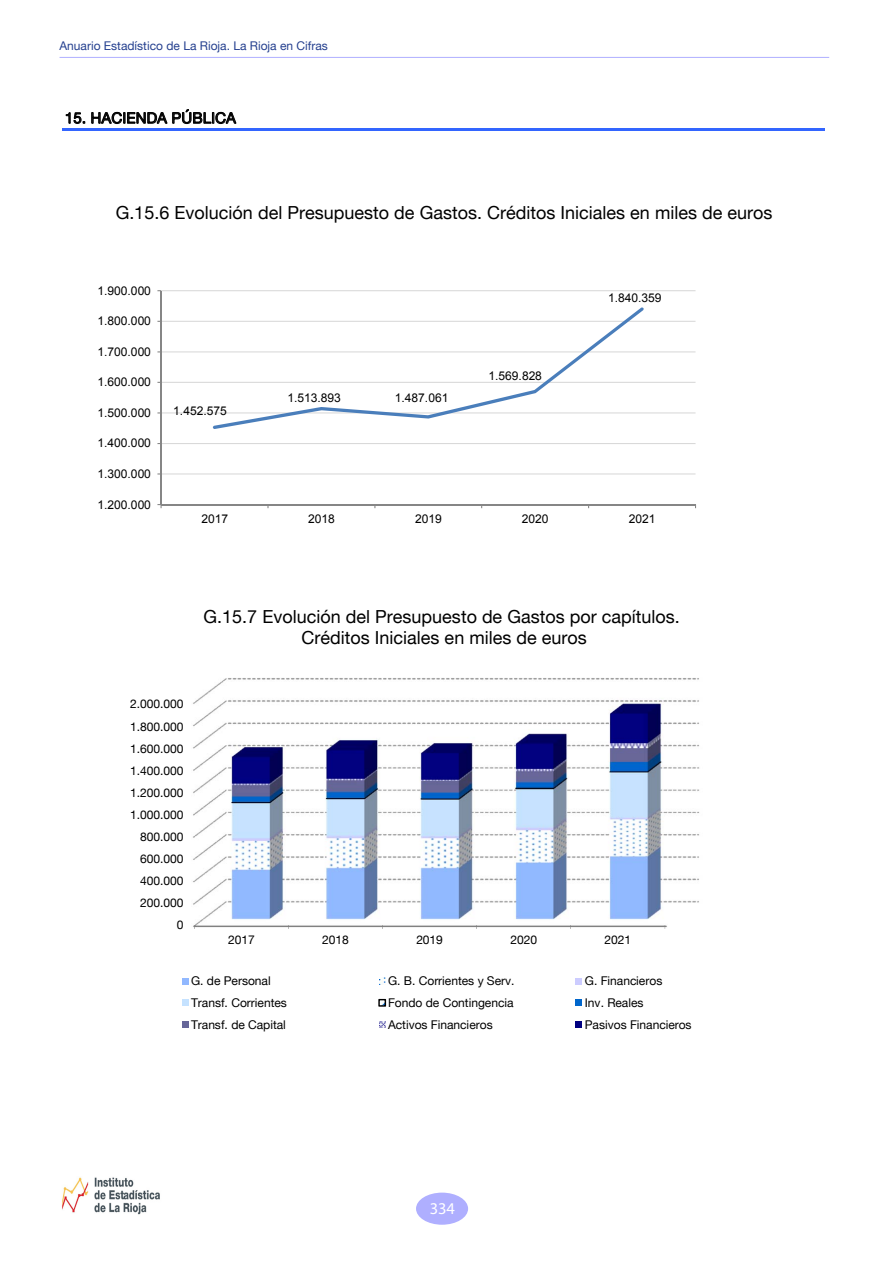
<style>
.page{position:relative;width:893px;height:1263px;background:#fff}
.page>*{position:absolute;margin:0;border:0;box-sizing:border-box;transform-origin:0 0}
.t1{font:18px/20.4px "Helvetica Neue LT";color:#000;text-align:center}
.t2{font:16.5px "Myriad Pro";color:#fff}
.t3{font:15px "Helvetica Neue LT";letter-spacing:.015em;color:#000}
.t4{font:12px "Helvetica Neue LT";letter-spacing:-.005em;color:#000}
.t5{font:12px "Arial";letter-spacing:-.005em;color:#000}
.t6{font:12px "Helvetica Neue LT";color:#25408f}
</style>
<div class="page">
<div style="left:416px;top:1192px;width:52px;height:33px;background:#afafff;border-radius:50%"></div>
<img style="left:62px;top:1177px;width:98px;height:38px">
<hr style="left:60px;top:57px;width:769px;height:1px;background:#afafff">
<svg style="left:66px;top:112px;width:19px;height:12px"></svg>
<svg style="left:91px;top:109px;width:145px;height:15px"></svg>
<hr style="left:62px;top:128px;width:763px;height:2px;background:#3365ff">
<hr style="left:161px;top:473px;width:534px;height:1px;background:#d9d9d9">
<hr style="left:161px;top:443px;width:534px;height:1px;background:#d9d9d9">
<hr style="left:161px;top:412px;width:534px;height:1px;background:#d9d9d9">
<hr style="left:161px;top:382px;width:534px;height:1px;background:#d9d9d9">
<hr style="left:161px;top:351px;width:534px;height:1px;background:#d9d9d9">
<hr style="left:161px;top:321px;width:534px;height:1px;background:#d9d9d9">
<hr style="left:161px;top:290px;width:534px;height:1px;background:#d9d9d9">
<hr style="left:161px;top:291px;width:1px;height:214px;background:#868686">
<hr style="left:161px;top:504px;width:534px;height:1px;background:#868686">
<svg style="left:157px;top:504px;width:5px;height:4px"></svg>
<svg style="left:213px;top:307px;width:431px;height:122px"></svg>
<img style="left:193px;top:678px;width:507px;height:250px">
<svg style="left:182px;top:978px;width:6px;height:6px"></svg>
<svg style="left:379px;top:978px;width:6px;height:6px"></svg>
<svg style="left:576px;top:978px;width:6px;height:6px"></svg>
<svg style="left:182px;top:1000px;width:6px;height:6px"></svg>
<svg style="left:378px;top:999px;width:8px;height:8px"></svg>
<svg style="left:576px;top:1000px;width:6px;height:6px"></svg>
<div style="left:182px;top:1021px;width:6px;height:7px;background:#669"></div>
<svg style="left:379px;top:1021px;width:6px;height:7px"></svg>
<div style="left:576px;top:1021px;width:6px;height:7px;background:#000080"></div>
<p class="t6" style="left:60px;top:39px;width:270px">Anuario Estadístico de La Rioja. La Rioja en Cifras</p>
<p class="t3" style="left:65px;top:109px;width:172px">15. HACIENDA PÚBLICA</p>
<p class="t1" style="left:116px;top:202px;width:658px">G.15.6 Evolución del Presupuesto de Gastos. Créditos Iniciales en miles de euros</p>
<p class="t5" style="left:98px;top:283px;width:55px">1.900.000</p>
<p class="t5" style="left:98px;top:313px;width:55px">1.800.000</p>
<p class="t5" style="left:98px;top:344px;width:55px">1.700.000</p>
<p class="t5" style="left:98px;top:374px;width:55px">1.600.000</p>
<p class="t5" style="left:98px;top:405px;width:55px">1.500.000</p>
<p class="t5" style="left:98px;top:435px;width:55px">1.400.000</p>
<p class="t5" style="left:98px;top:466px;width:55px">1.300.000</p>
<p class="t5" style="left:98px;top:496px;width:55px">1.200.000</p>
<p class="t5" style="left:173px;top:403px;width:55px">1.452.575</p>
<p class="t5" style="left:287px;top:390px;width:55px">1.513.893</p>
<p class="t5" style="left:395px;top:390px;width:55px">1.487.061</p>
<p class="t5" style="left:488px;top:368px;width:55px">1.569.828</p>
<p class="t5" style="left:608px;top:289px;width:55px">1.840.359</p>
<p class="t5" style="left:201px;top:511px;width:28px">2017</p>
<p class="t5" style="left:308px;top:511px;width:28px">2018</p>
<p class="t5" style="left:415px;top:511px;width:28px">2019</p>
<p class="t5" style="left:522px;top:511px;width:28px">2020</p>
<p class="t5" style="left:629px;top:511px;width:28px">2021</p>
<p class="t1" style="left:203px;top:606px;width:478px">G.15.7 Evolución del Presupuesto de Gastos por capítulos.<br>Créditos Iniciales en miles de euros</p>
<p class="t4" style="left:130px;top:697px;width:55px">2.000.000</p>
<p class="t4" style="left:130px;top:719px;width:55px">1.800.000</p>
<p class="t4" style="left:130px;top:741px;width:55px">1.600.000</p>
<p class="t4" style="left:130px;top:763px;width:55px">1.400.000</p>
<p class="t4" style="left:130px;top:785px;width:55px">1.200.000</p>
<p class="t4" style="left:130px;top:807px;width:55px">1.000.000</p>
<p class="t4" style="left:140px;top:830px;width:45px">800.000</p>
<p class="t4" style="left:140px;top:852px;width:45px">600.000</p>
<p class="t4" style="left:140px;top:874px;width:45px">400.000</p>
<p class="t4" style="left:140px;top:896px;width:45px">200.000</p>
<p class="t4" style="left:177px;top:918px;width:8px">0</p>
<p class="t4" style="left:228px;top:933px;width:28px">2017</p>
<p class="t4" style="left:322px;top:933px;width:28px">2018</p>
<p class="t4" style="left:416px;top:933px;width:28px">2019</p>
<p class="t4" style="left:510px;top:933px;width:28px">2020</p>
<p class="t4" style="left:605px;top:933px;width:28px">2021</p>
<p class="t4" style="left:191px;top:973px;width:81px">G. de Personal</p>
<p class="t4" style="left:388px;top:973px;width:128px">G. B. Corrientes y Serv.</p>
<p class="t4" style="left:585px;top:973px;width:79px">G. Financieros</p>
<p class="t4" style="left:191px;top:995px;width:97px">Transf. Corrientes</p>
<p class="t4" style="left:388px;top:995px;width:127px">Fondo de Contingencia</p>
<p class="t4" style="left:585px;top:995px;width:60px">Inv. Reales</p>
<p class="t4" style="left:191px;top:1017px;width:96px">Transf. de Capital</p>
<p class="t4" style="left:388px;top:1017px;width:106px">Activos Financieros</p>
<p class="t4" style="left:585px;top:1017px;width:108px">Pasivos Financieros</p>
<h2 class="t2" style="left:430px;top:1198px;width:27px">334</h2>
</div>
